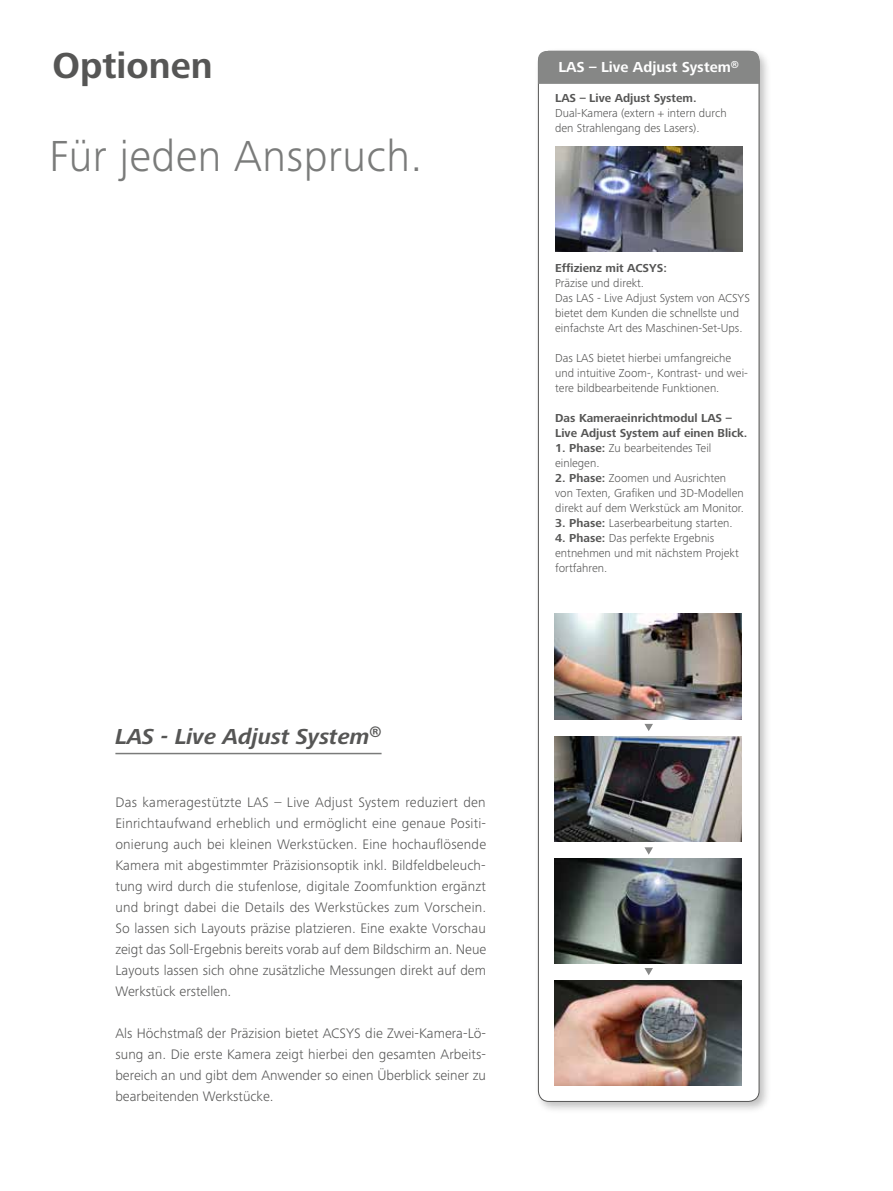
<style>
.page{position:relative;width:893px;height:1191px;background:#fff}
.page>*{position:absolute;margin:0;border:0;box-sizing:border-box;transform-origin:0 0}
.t1{font:300 45px "Frutiger Next Pro";letter-spacing:.01em;color:#7a7b7a}
.t2{font:700 37.5px "Frutiger Next Pro";color:#565655}
.t3{font:italic 700 22.5px "Frutiger Next Pro";color:#565655}
.t4{font:700 15px "Frutiger Next Pro";color:#fff}
.t5{font:300 14.25px/21px "Frutiger Next Pro";color:#565655;text-align:justify}
.t6{font:300 12px/15px "Frutiger Next Pro";color:#565655}
.t7{font:700 12px/15px "Frutiger Next Pro";color:#565655}
.s1{font-weight:700}
</style>
<div class="page">
<hr style="left:115px;top:753px;width:267px;height:1px;background:#7a7b7a">
<div style="left:534px;top:47px;width:238px;height:1067px;background:#000;opacity:.25"></div>
<svg style="left:538px;top:84px;width:221px;height:1017px"></svg>
<div style="left:538px;top:51px;width:221px;height:33px;background:#868786"></div>
<svg style="left:644px;top:724px;width:9px;height:7px"></svg>
<svg style="left:644px;top:847px;width:9px;height:7px"></svg>
<svg style="left:644px;top:968px;width:9px;height:7px"></svg>
<img style="left:555px;top:146px;width:187px;height:105px">
<img style="left:554px;top:613px;width:188px;height:106px">
<img style="left:554px;top:736px;width:188px;height:105px">
<img style="left:554px;top:858px;width:188px;height:105px">
<img style="left:554px;top:980px;width:188px;height:105px">
<h2 class="t2" style="left:53px;top:44px;width:162px">Optionen</h2>
<h1 class="t1" style="left:49px;top:130px;width:375px">Für jeden Anspruch.</h1>
<h3 class="t3" style="left:115px;top:724px;width:268px">LAS - Live Adjust System<sup>®</sup></h3>
<p class="t5" style="left:115px;top:792px;width:372px">Das kameragestützte LAS – Live Adjust System reduziert den Einrichtaufwand erheblich und ermöglicht eine genaue Positi&shy;onierung auch bei kleinen Werkstücken. Eine hochauflösende Kamera mit abgestimmter Präzisionsoptik inkl. Bildfeldbeleuch&shy;tung wird durch die stufenlose, digitale Zoomfunktion ergänzt und bringt dabei die Details des Werkstückes zum Vorschein.<br>So lassen sich Layouts präzise platzieren. Eine exakte Vorschau zeigt das Soll-Ergebnis bereits vorab auf dem Bildschirm an. Neue Layouts lassen sich ohne zusätzliche Messungen direkt auf dem Werkstück erstellen.</p>
<p class="t5" style="left:115px;top:1023px;width:372px">Als Höchstmaß der Präzision bietet ACSYS die Zwei-Kamera-Lö&shy;sung an. Die erste Kamera zeigt hierbei den gesamten Arbeits&shy;bereich an und gibt dem Anwender so einen Überblick seiner zu bearbeitenden Werkstücke.</p>
<p class="t4" style="left:558px;top:59px;width:182px">LAS – Live Adjust System<sup>®</sup></p>
<p class="t7" style="left:555px;top:91px;width:143px">LAS – Live Adjust System.</p>
<p class="t6" style="left:555px;top:106px;width:173px">Dual-Kamera (extern + intern durch den Strahlengang des Lasers).</p>
<p class="t7" style="left:555px;top:261px;width:113px">Effizienz mit ACSYS:</p>
<p class="t6" style="left:555px;top:276px;width:196px">Präzise und direkt.<br>Das LAS - Live Adjust System von ACSYS bietet dem Kunden die schnellste und einfachste Art des Maschinen-Set-Ups.</p>
<p class="t6" style="left:555px;top:351px;width:194px">Das LAS bietet hierbei umfangreiche und intuitive Zoom-, Kontrast- und wei&shy;tere bildbearbeitende Funktionen.</p>
<p class="t7" style="left:555px;top:411px;width:194px">Das Kameraeinrichtmodul LAS –<br>Live Adjust System auf einen Blick.</p>
<p class="t6" style="left:555px;top:441px;width:158px"><span class="s1">1. Phase:</span> Zu bearbeitendes Teil einlegen.</p>
<p class="t6" style="left:555px;top:471px;width:190px"><span class="s1">2. Phase:</span> Zoomen und Ausrichten von Texten, Grafiken und 3D-Modellen direkt auf dem Werkstück am Monitor.</p>
<p class="t6" style="left:555px;top:516px;width:179px"><span class="s1">3. Phase:</span> Laserbearbeitung starten.</p>
<p class="t6" style="left:555px;top:531px;width:185px"><span class="s1">4. Phase:</span> Das perfekte Ergebnis entnehmen und mit nächstem Projekt fortfahren.</p>
</div>
